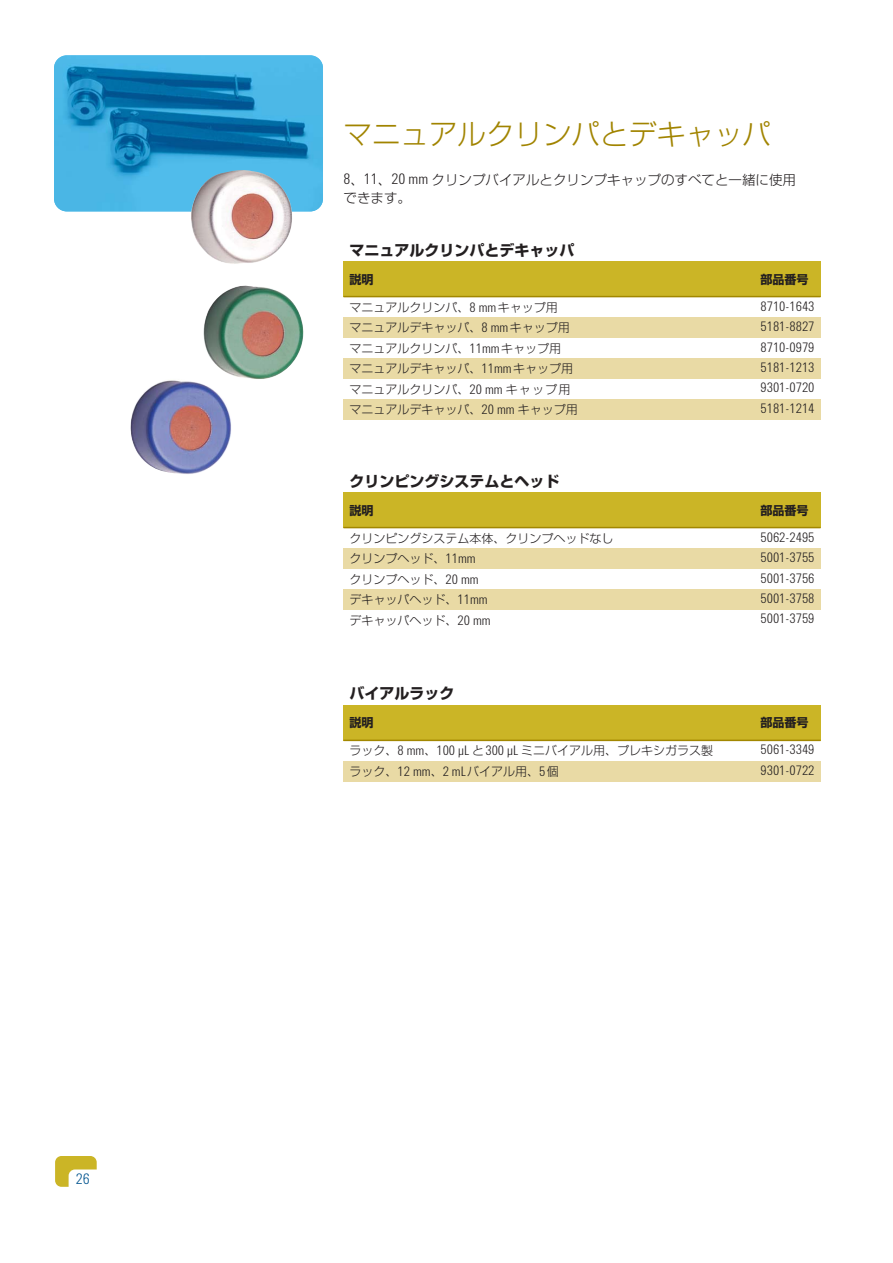
<style>
.page{position:relative;width:893px;height:1263px;background:#fff}
.page>*{position:absolute;margin:0;border:0;box-sizing:border-box;transform-origin:0 0}
.t1{font:300 28.5px "Shin Go Pro";color:#a18400}
.t2{font:700 15px "Shin Go Pro";color:#231f20}
.t3{font:300 15px "Agilent Cond";color:#00538e}
.t4{font:300 13.5px "Agilent Cond";color:#231f20}
.t5{font:300 13.5px/18px "Shin Go Pro";color:#231f20}
.t6{font:300 12px "Shin Go Pro";color:#231f20}
.t7{font:700 12px "Shin Go Pro";color:#231f20}
.s1{font-family:"Agilent Cond";font-size:15px}
.s2{font-family:"Agilent Cond";font-size:13.5px}
</style>
<div class="page">
<img style="left:54px;top:55px;width:269px;height:156px;border-radius:13px">
<div style="left:55px;top:1156px;width:42px;height:31px;background:#cbb526;border-radius:6px"></div>
<div style="left:69px;top:1170px;width:41px;height:30px;background:#fff;border-radius:6px"></div>
<div style="left:343px;top:261px;width:417px;height:36px;background:#cbb526"></div>
<div style="left:760px;top:261px;width:60px;height:36px;background:#cbb526"></div>
<div style="left:343px;top:317px;width:417px;height:21px;background:#e9daa5"></div>
<div style="left:760px;top:317px;width:60px;height:21px;background:#e9daa5"></div>
<div style="left:343px;top:358px;width:417px;height:20px;background:#e9daa5"></div>
<div style="left:760px;top:358px;width:60px;height:20px;background:#e9daa5"></div>
<div style="left:343px;top:399px;width:417px;height:20px;background:#e9daa5"></div>
<div style="left:760px;top:399px;width:60px;height:20px;background:#e9daa5"></div>
<hr style="left:343px;top:296px;width:417px;height:1px;background:#a28700">
<hr style="left:760px;top:296px;width:60px;height:1px;background:#a28700">
<div style="left:343px;top:492px;width:417px;height:36px;background:#cbb526"></div>
<div style="left:760px;top:492px;width:60px;height:36px;background:#cbb526"></div>
<div style="left:343px;top:548px;width:417px;height:21px;background:#e9daa5"></div>
<div style="left:760px;top:548px;width:60px;height:21px;background:#e9daa5"></div>
<div style="left:343px;top:589px;width:417px;height:20px;background:#e9daa5"></div>
<div style="left:760px;top:589px;width:60px;height:20px;background:#e9daa5"></div>
<hr style="left:343px;top:527px;width:417px;height:1px;background:#a28700">
<hr style="left:760px;top:527px;width:60px;height:1px;background:#a28700">
<div style="left:343px;top:705px;width:417px;height:35px;background:#cbb526"></div>
<div style="left:760px;top:705px;width:60px;height:35px;background:#cbb526"></div>
<div style="left:343px;top:761px;width:417px;height:20px;background:#e9daa5"></div>
<div style="left:760px;top:761px;width:60px;height:20px;background:#e9daa5"></div>
<hr style="left:343px;top:740px;width:417px;height:1px;background:#a28700">
<hr style="left:760px;top:740px;width:60px;height:1px;background:#a28700">
<img style="left:130px;top:170px;width:174px;height:304px">
<p class="t3" style="left:76px;top:1173px;width:15px">26</p>
<h1 class="t1" style="left:343px;top:123px;width:429px">マニュアルクリンパとデキャッパ</h1>
<p class="t5" style="left:343px;top:173px;width:454px"><span class="s1">8</span>、<span class="s1">11</span>、<span class="s1">20 mm</span> クリンプバイアルとクリンプキャップのすべてと一緒に使用できます。</p>
<p class="t2" style="left:349px;top:244px;width:226px">マニュアルクリンパとデキャッパ</p>
<p class="t7" style="left:349px;top:275px;width:25px">説明</p>
<p class="t7" style="left:760px;top:275px;width:49px">部品番号</p>
<p class="t6" style="left:349px;top:303px;width:210px">マニュアルクリンパ、<span class="s2">8 mm</span>キャップ用</p>
<p class="t4" style="left:760px;top:301px;width:56px">8710-1643</p>
<p class="t6" style="left:349px;top:323px;width:222px">マニュアルデキャッパ、<span class="s2">8 mm</span>キャップ用</p>
<p class="t4" style="left:760px;top:321px;width:56px">5181-8827</p>
<p class="t6" style="left:349px;top:344px;width:213px">マニュアルクリンパ、<span class="s2">11mm</span>キャップ用</p>
<p class="t4" style="left:760px;top:342px;width:56px">8710-0979</p>
<p class="t6" style="left:349px;top:364px;width:225px">マニュアルデキャッパ、<span class="s2">11mm</span>キャップ用</p>
<p class="t4" style="left:760px;top:362px;width:56px">5181-1213</p>
<p class="t6" style="left:349px;top:385px;width:230px">マニュアルクリンパ、<span class="s2">20 mm</span> キャップ用｠</p>
<p class="t4" style="left:760px;top:383px;width:56px">9301-0720</p>
<p class="t6" style="left:349px;top:405px;width:230px">マニュアルデキャッパ、<span class="s2">20 mm</span> キャップ用</p>
<p class="t4" style="left:760px;top:403px;width:56px">5181-1214</p>
<p class="t2" style="left:349px;top:475px;width:211px">クリンピングシステムとヘッド</p>
<p class="t7" style="left:349px;top:506px;width:25px">説明</p>
<p class="t7" style="left:760px;top:506px;width:49px">部品番号</p>
<p class="t6" style="left:349px;top:534px;width:265px">クリンピングシステム本体、クリンプヘッドなし</p>
<p class="t4" style="left:760px;top:532px;width:56px">5062-2495</p>
<p class="t6" style="left:349px;top:554px;width:128px">クリンプヘッド、<span class="s2">11mm</span></p>
<p class="t4" style="left:760px;top:552px;width:56px">5001-3755</p>
<p class="t6" style="left:349px;top:575px;width:131px">クリンプヘッド、<span class="s2">20 mm</span></p>
<p class="t4" style="left:760px;top:573px;width:56px">5001-3756</p>
<p class="t6" style="left:349px;top:595px;width:140px">デキャッパヘッド、<span class="s2">11mm</span></p>
<p class="t4" style="left:760px;top:593px;width:56px">5001-3758</p>
<p class="t6" style="left:349px;top:616px;width:143px">デキャッパヘッド、<span class="s2">20 mm</span></p>
<p class="t4" style="left:760px;top:614px;width:56px">5001-3759</p>
<p class="t2" style="left:349px;top:688px;width:106px">バイアルラック</p>
<p class="t7" style="left:349px;top:718px;width:25px">説明</p>
<p class="t7" style="left:760px;top:718px;width:49px">部品番号</p>
<p class="t6" style="left:349px;top:746px;width:365px">ラック、<span class="s2">8 mm</span>、<span class="s2">100 µL</span> と<span class="s2">300 µL</span> ミニバイアル用、プレキシガラス製</p>
<p class="t4" style="left:760px;top:745px;width:56px">5061-3349</p>
<p class="t6" style="left:349px;top:767px;width:211px">ラック、<span class="s2">12 mm</span>、<span class="s2">2 mL</span>バイアル用、<span class="s2">5</span>個</p>
<p class="t4" style="left:760px;top:765px;width:56px">9301-0722</p>
</div>
